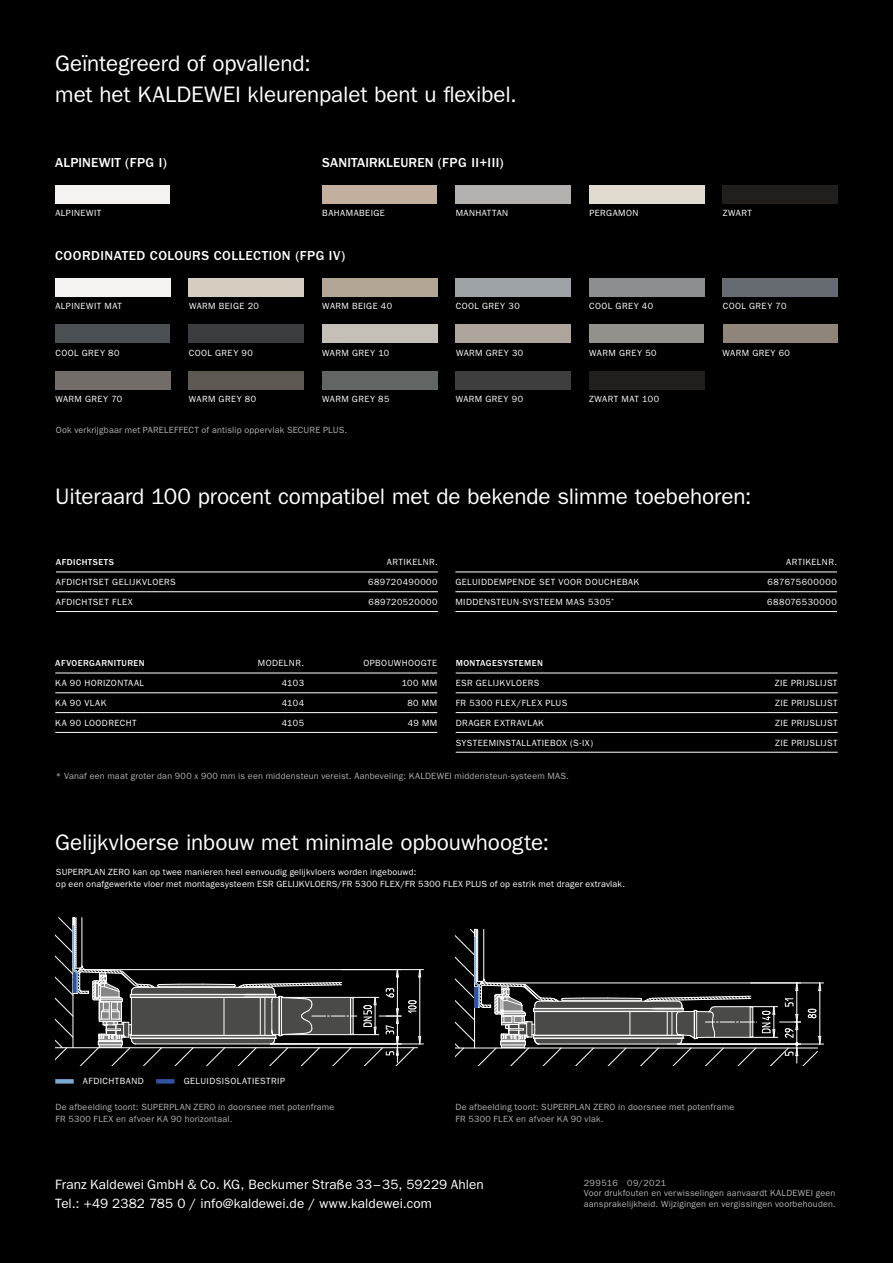
<style>
.page{position:relative;width:893px;height:1263px;background:#000}
.page>*{position:absolute;margin:0;border:0;box-sizing:border-box;transform-origin:0 0}
.t1{font:22.5px/31.5px "ITC Franklin Gothic Std";letter-spacing:-.005em;color:#fff}
.t2{font:13.5px/18.9px "ITC Franklin Gothic Std";letter-spacing:.01em;color:#fff}
.t3{font:500 13.5px "ITC Franklin Gothic Std";letter-spacing:.01em;color:#fff}
.t4{font:500 13.5px "ITC Franklin Gothic Std";letter-spacing:.03em;color:#fff}
.t5{font:9px "ITC Franklin Gothic Std";letter-spacing:.045em;color:#fff}
.t6{font:9px/10.5px "ITC Franklin Gothic Std";letter-spacing:.02em;color:#b3b2b2}
.t7{font:9px/12.6px "ITC Franklin Gothic Std";letter-spacing:.025em;color:#fff}
.t8{font:500 9px "ITC Franklin Gothic Std";letter-spacing:.05em;color:#fff}
</style>
<div class="page">
<div style="left:55px;top:185px;width:115px;height:19px;background:#f5f3f1"></div>
<div style="left:55px;top:278px;width:115px;height:18px;background:#f5f3f1"></div>
<div style="left:322px;top:324px;width:115px;height:19px;background:#c4c0b8"></div>
<div style="left:589px;top:185px;width:115px;height:19px;background:#e0dacf"></div>
<div style="left:456px;top:278px;width:115px;height:18px;background:#9ea3a7"></div>
<div style="left:723px;top:324px;width:114px;height:19px;background:#90857b"></div>
<div style="left:322px;top:185px;width:115px;height:19px;background:#c2af9d"></div>
<div style="left:189px;top:278px;width:115px;height:18px;background:#d7cdc0"></div>
<div style="left:456px;top:324px;width:115px;height:19px;background:#ada59c"></div>
<div style="left:723px;top:185px;width:115px;height:19px;background:#201f1d"></div>
<div style="left:589px;top:278px;width:115px;height:18px;background:#8b8f91"></div>
<div style="left:55px;top:371px;width:115px;height:18px;background:#736d69"></div>
<div style="left:456px;top:371px;width:115px;height:18px;background:#3e3e3f"></div>
<div style="left:55px;top:324px;width:115px;height:19px;background:#4b5055"></div>
<div style="left:322px;top:371px;width:115px;height:18px;background:#616564"></div>
<div style="left:189px;top:324px;width:115px;height:19px;background:#3b3d41"></div>
<div style="left:723px;top:278px;width:115px;height:18px;background:#656b70"></div>
<div style="left:189px;top:371px;width:115px;height:18px;background:#5e5853"></div>
<div style="left:589px;top:371px;width:115px;height:18px;background:#201f1d"></div>
<div style="left:456px;top:185px;width:115px;height:19px;background:#b2b1ae"></div>
<div style="left:322px;top:278px;width:115px;height:18px;background:#b4a695"></div>
<div style="left:589px;top:324px;width:115px;height:19px;background:#93918b"></div>
<hr style="left:270px;top:1043px;width:153px;height:1px;background:#fff">
<hr style="left:342px;top:969px;width:81px;height:1px;background:#fff">
<svg style="left:55px;top:917px;width:366px;height:148px"></svg>
<hr style="left:678px;top:1044px;width:146px;height:1px;background:#fff">
<hr style="left:751px;top:982px;width:73px;height:1px;background:#fff">
<svg style="left:455px;top:929px;width:366px;height:136px"></svg>
<hr style="left:456px;top:673px;width:382px;height:1px;background:#fff">
<hr style="left:456px;top:692px;width:382px;height:1px;background:#fff">
<hr style="left:456px;top:712px;width:382px;height:1px;background:#fff">
<hr style="left:456px;top:732px;width:382px;height:1px;background:#fff">
<hr style="left:456px;top:752px;width:382px;height:1px;background:#fff">
<hr style="left:56px;top:572px;width:382px;height:1px;background:#fff">
<hr style="left:56px;top:591px;width:382px;height:1px;background:#fff">
<hr style="left:56px;top:611px;width:382px;height:1px;background:#fff">
<hr style="left:455px;top:572px;width:382px;height:1px;background:#fff">
<hr style="left:455px;top:591px;width:382px;height:1px;background:#fff">
<hr style="left:455px;top:611px;width:382px;height:1px;background:#fff">
<hr style="left:55px;top:673px;width:382px;height:1px;background:#fff">
<hr style="left:55px;top:692px;width:382px;height:1px;background:#fff">
<hr style="left:55px;top:712px;width:382px;height:1px;background:#fff">
<hr style="left:55px;top:732px;width:382px;height:1px;background:#fff">
<svg style="left:55px;top:1079px;width:19px;height:4px"></svg>
<svg style="left:156px;top:1079px;width:19px;height:4px"></svg>
<h1 class="t1" style="left:55px;top:47px;width:463px">Geïntegreerd of opvallend:<br>met het KALDEWEI kleurenpalet bent u flexibel.</h1>
<h2 class="t3" style="left:55px;top:155px;width:113px">ALPINEWIT (FPG I)</h2>
<h2 class="t3" style="left:322px;top:155px;width:183px">SANITAIRKLEUREN (FPG II+III)</h2>
<p class="t5" style="left:55px;top:208px;width:47px">ALPINEWIT</p>
<p class="t5" style="left:456px;top:208px;width:54px">MANHATTAN</p>
<p class="t5" style="left:589px;top:208px;width:51px">PERGAMON</p>
<p class="t5" style="left:322px;top:208px;width:64px">BAHAMABEIGE</p>
<p class="t5" style="left:723px;top:208px;width:31px">ZWART</p>
<h2 class="t4" style="left:55px;top:248px;width:291px">COORDINATED COLOURS COLLECTION (FPG IV)</h2>
<p class="t5" style="left:55px;top:301px;width:68px">ALPINEWIT MAT</p>
<p class="t5" style="left:189px;top:301px;width:71px">WARM BEIGE 20</p>
<p class="t5" style="left:322px;top:301px;width:71px">WARM BEIGE 40</p>
<p class="t5" style="left:456px;top:301px;width:66px">COOL GREY 30</p>
<p class="t5" style="left:589px;top:301px;width:66px">COOL GREY 40</p>
<p class="t5" style="left:723px;top:301px;width:65px">COOL GREY 70</p>
<p class="t5" style="left:55px;top:347px;width:66px">COOL GREY 80</p>
<p class="t5" style="left:189px;top:347px;width:66px">COOL GREY 90</p>
<p class="t5" style="left:322px;top:347px;width:69px">WARM GREY 10</p>
<p class="t5" style="left:456px;top:347px;width:69px">WARM GREY 30</p>
<p class="t5" style="left:589px;top:347px;width:69px">WARM GREY 50</p>
<p class="t5" style="left:723px;top:347px;width:69px">WARM GREY 60</p>
<p class="t5" style="left:55px;top:394px;width:68px">WARM GREY 70</p>
<p class="t5" style="left:189px;top:394px;width:69px">WARM GREY 80</p>
<p class="t5" style="left:322px;top:394px;width:69px">WARM GREY 85</p>
<p class="t6" style="left:56px;top:425px;width:293px">Ook verkrijgbaar met PARELEFFECT of antislip oppervlak SECURE PLUS.</p>
<p class="t5" style="left:456px;top:394px;width:69px">WARM GREY 90</p>
<p class="t5" style="left:589px;top:394px;width:71px">ZWART MAT 100</p>
<h1 class="t1" style="left:55px;top:481px;width:698px">Uiteraard 100 procent compatibel met de bekende slimme toebehoren:</h1>
<p class="t8" style="left:56px;top:557px;width:59px">AFDICHTSETS</p>
<p class="t5" style="left:387px;top:557px;width:52px">ARTIKELNR.</p>
<p class="t5" style="left:56px;top:577px;width:121px">AFDICHTSET GELIJKVLOERS</p>
<p class="t5" style="left:368px;top:577px;width:71px">689720490000</p>
<p class="t5" style="left:56px;top:597px;width:78px">AFDICHTSET FLEX</p>
<p class="t5" style="left:368px;top:597px;width:71px">689720520000</p>
<p class="t5" style="left:786px;top:557px;width:52px">ARTIKELNR.</p>
<p class="t5" style="left:455px;top:577px;width:185px">GELUIDDEMPENDE SET VOOR DOUCHEBAK</p>
<p class="t5" style="left:768px;top:577px;width:71px">687675600000</p>
<p class="t5" style="left:455px;top:597px;width:160px">MIDDENSTEUN-SYSTEEM MAS 5305<sup>*</sup></p>
<p class="t5" style="left:767px;top:597px;width:71px">688076530000</p>
<p class="t8" style="left:55px;top:658px;width:91px">AFVOERGARNITUREN</p>
<p class="t5" style="left:258px;top:658px;width:48px">MODELNR.</p>
<p class="t5" style="left:363px;top:658px;width:75px">OPBOUWHOOGTE</p>
<p class="t5" style="left:55px;top:678px;width:90px">KA 90 HORIZONTAAL</p>
<p class="t5" style="left:282px;top:678px;width:24px">4103</p>
<p class="t5" style="left:402px;top:678px;width:37px">100 MM</p>
<p class="t5" style="left:55px;top:698px;width:52px">KA 90 VLAK</p>
<p class="t5" style="left:282px;top:698px;width:24px">4104</p>
<p class="t5" style="left:407px;top:698px;width:31px">80 MM</p>
<p class="t5" style="left:55px;top:717px;width:83px">KA 90 LOODRECHT</p>
<p class="t5" style="left:282px;top:717px;width:24px">4105</p>
<p class="t5" style="left:408px;top:717px;width:31px">49 MM</p>
<p class="t8" style="left:456px;top:658px;width:89px">MONTAGESYSTEMEN</p>
<p class="t5" style="left:456px;top:678px;width:85px">ESR GELIJKVLOERS</p>
<p class="t5" style="left:775px;top:678px;width:64px">ZIE PRIJSLIJST</p>
<p class="t5" style="left:456px;top:698px;width:113px">FR 5300 FLEX/FLEX PLUS</p>
<p class="t5" style="left:775px;top:698px;width:64px">ZIE PRIJSLIJST</p>
<p class="t5" style="left:456px;top:717px;width:90px">DRAGER EXTRAVLAK</p>
<p class="t5" style="left:775px;top:717px;width:64px">ZIE PRIJSLIJST</p>
<p class="t5" style="left:456px;top:737px;width:139px">SYSTEEMINSTALLATIEBOX (S-IX)</p>
<p class="t5" style="left:775px;top:737px;width:64px">ZIE PRIJSLIJST</p>
<p class="t6" style="left:56px;top:771px;width:514px">* Vanaf een maat groter dan 900 x 900 mm is een middensteun vereist. Aanbeveling: KALDEWEI middensteun-systeem MAS.</p>
<h1 class="t1" style="left:55px;top:827px;width:495px">Gelijkvloerse inbouw met minimale opbouwhoogte:</h1>
<p class="t7" style="left:56px;top:865px;width:571px">SUPERPLAN ZERO kan op twee manieren heel eenvoudig gelijkvloers worden ingebouwd:<br>op een onafgewerkte vloer met montagesysteem ESR GELIJKVLOERS/FR 5300 FLEX/FR 5300 FLEX PLUS of op estrik met drager extravlak.</p>
<p class="t5" style="left:83px;top:1076px;width:62px">AFDICHTBAND</p>
<p class="t5" style="left:184px;top:1076px;width:103px">GELUIDSISOLATIESTRIP</p>
<p class="t6" style="left:56px;top:1100px;width:280px;line-height:12.6px">De afbeelding toont: SUPERPLAN ZERO in doorsnee met potenframe<br>FR 5300 FLEX en afvoer KA 90 horizontaal.</p>
<p class="t6" style="left:455px;top:1100px;width:280px;line-height:12.6px">De afbeelding toont: SUPERPLAN ZERO in doorsnee met potenframe<br>FR 5300 FLEX en afvoer KA 90 vlak.</p>
<h2 class="t2" style="left:55px;top:1175px;width:430px">Franz Kaldewei GmbH &amp; Co. KG, Beckumer Straße 33–35, 59229 Ahlen<br>Tel.: +49 2382 785 0 / info@kaldewei.de / www.kaldewei.com</h2>
<p class="t6" style="left:584px;top:1177px;width:253px">299516 09/2021<br>Voor drukfouten en verwisselingen aanvaardt KALDEWEI geen aansprakelijkheid. Wijzigingen en vergissingen voorbehouden.</p>
</div>
